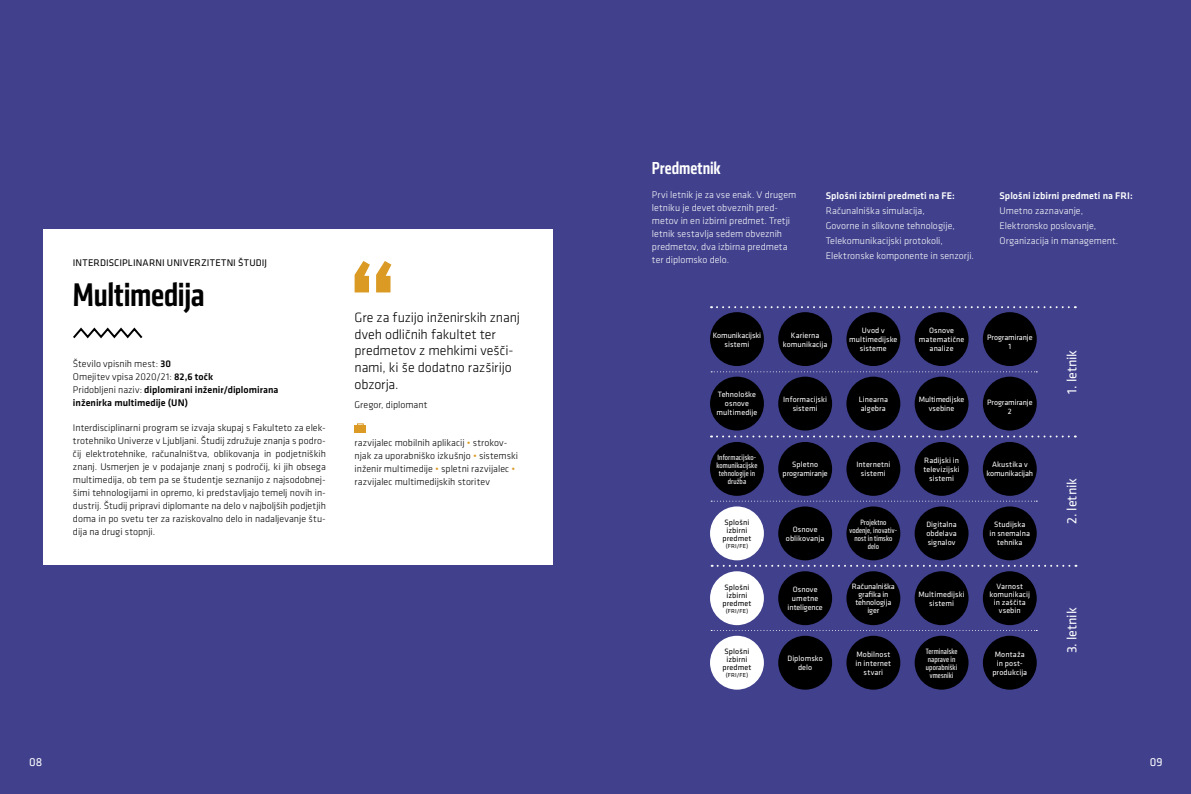
<style>
.page{position:relative;width:1191px;height:794px;background:#40408d}
.page>*{position:absolute;margin:0;border:0;box-sizing:border-box;transform-origin:0 0}
.t1{font:500 condensed 34px "Klavika";letter-spacing:-.01em;color:#000}
.t2{font:500 condensed 18px "Klavika";color:#fff}
.t3{font:300 14px/16.8px "Klavika";letter-spacing:-.01em;color:#000}
.t4{font:14px "Klavika";letter-spacing:-.01em;color:#fff}
.t5{font:12px "Klavika";color:#fff}
.t6{font:300 10px/13px "Klavika";color:#000;text-align:justify}
.t7{font:300 10px/13px "Klavika";color:#fff}
.t8{font:500 10px/13px "Klavika";color:#000}
.t9{font:500 10px "Klavika";letter-spacing:.005em;color:#fff}
.t10{font:10px "Klavika";letter-spacing:.015em;color:#000}
.t11{font:8px/9px "Klavika";letter-spacing:.005em;color:#fff;text-align:center}
.t12{font:condensed 8px/8px "Klavika";letter-spacing:.015em;color:#fff;text-align:center}
.t13{font:8px/8px "Klavika";letter-spacing:-.015em;color:#fff;text-align:center}
.t14{font:8px/8px "Klavika";letter-spacing:.01em;color:#000;text-align:center}
.t15{font:6px "Klavika";letter-spacing:.04em;color:#000}
.s1{font-weight:300}
.s2{color:#da9a23}
</style>
<div class="page">
<svg style="left:711px;top:500px;width:326px;height:1px"></svg>
<svg style="left:711px;top:630px;width:326px;height:1px"></svg>
<svg style="left:711px;top:371px;width:326px;height:1px"></svg>
<div style="left:710px;top:442px;width:54px;height:54px;background:#000;border-radius:50%"></div>
<div style="left:710px;top:506px;width:54px;height:54px;background:#fff;border-radius:50%"></div>
<div style="left:710px;top:571px;width:54px;height:54px;background:#fff;border-radius:50%"></div>
<div style="left:710px;top:635px;width:54px;height:54px;background:#fff;border-radius:50%"></div>
<div style="left:846px;top:442px;width:54px;height:54px;background:#000;border-radius:50%"></div>
<div style="left:778px;top:442px;width:54px;height:54px;background:#000;border-radius:50%"></div>
<div style="left:778px;top:506px;width:54px;height:54px;background:#000;border-radius:50%"></div>
<div style="left:914px;top:442px;width:54px;height:54px;background:#000;border-radius:50%"></div>
<div style="left:914px;top:506px;width:54px;height:54px;background:#000;border-radius:50%"></div>
<div style="left:982px;top:442px;width:54px;height:54px;background:#000;border-radius:50%"></div>
<div style="left:982px;top:506px;width:54px;height:54px;background:#000;border-radius:50%"></div>
<div style="left:846px;top:571px;width:54px;height:54px;background:#000;border-radius:50%"></div>
<div style="left:778px;top:571px;width:54px;height:54px;background:#000;border-radius:50%"></div>
<div style="left:914px;top:571px;width:54px;height:54px;background:#000;border-radius:50%"></div>
<div style="left:914px;top:635px;width:54px;height:54px;background:#000;border-radius:50%"></div>
<div style="left:982px;top:571px;width:54px;height:54px;background:#000;border-radius:50%"></div>
<div style="left:982px;top:635px;width:54px;height:54px;background:#000;border-radius:50%"></div>
<div style="left:846px;top:506px;width:54px;height:54px;background:#000;border-radius:50%"></div>
<div style="left:846px;top:635px;width:54px;height:54px;background:#000;border-radius:50%"></div>
<div style="left:778px;top:635px;width:54px;height:54px;background:#000;border-radius:50%"></div>
<div style="left:710px;top:312px;width:54px;height:54px;background:#000;border-radius:50%"></div>
<div style="left:846px;top:312px;width:54px;height:54px;background:#000;border-radius:50%"></div>
<div style="left:778px;top:312px;width:54px;height:54px;background:#000;border-radius:50%"></div>
<div style="left:914px;top:312px;width:54px;height:54px;background:#000;border-radius:50%"></div>
<div style="left:982px;top:312px;width:54px;height:54px;background:#000;border-radius:50%"></div>
<div style="left:710px;top:376px;width:54px;height:54px;background:#000;border-radius:50%"></div>
<div style="left:846px;top:376px;width:54px;height:54px;background:#000;border-radius:50%"></div>
<div style="left:778px;top:376px;width:54px;height:54px;background:#000;border-radius:50%"></div>
<div style="left:914px;top:376px;width:54px;height:54px;background:#000;border-radius:50%"></div>
<div style="left:982px;top:376px;width:54px;height:54px;background:#000;border-radius:50%"></div>
<svg style="left:711px;top:435px;width:364px;height:2px"></svg>
<svg style="left:711px;top:306px;width:364px;height:2px"></svg>
<svg style="left:711px;top:565px;width:365px;height:2px"></svg>
<div style="left:43px;top:229px;width:509px;height:336px;background:#fff"></div>
<svg style="left:354px;top:261px;width:37px;height:31px"></svg>
<svg style="left:73px;top:327px;width:70px;height:12px"></svg>
<div style="left:355px;top:426px;width:11px;height:7px;background:#da9a23"></div>
<svg style="left:357px;top:423px;width:7px;height:3px"></svg>
<p class="t10" style="left:73px;top:257px;width:195px">INTERDISCIPLINARNI UNIVERZITETNI ŠTUDIJ</p>
<h1 class="t1" style="left:73px;top:273px;width:133px">Multimedija</h1>
<p class="t8" style="left:73px;top:358px;width:207px"><span class="s1">Število vpisnih mest:</span> 30<br><span class="s1">Omejitev vpisa 2020/21:</span> 82,6 točk<br><span class="s1">Pridobljeni naziv:</span> diplomirani inženir/diplomirana inženirka multimedije (UN)</p>
<p class="t6" style="left:73px;top:421px;width:254px">Interdisciplinarni program se izvaja skupaj s Fakulteto za elek&shy;trotehniko Univerze v Ljubljani. Študij združuje znanja s podro&shy;čij elektrotehnike, računalništva, oblikovanja in podjetniških znanj. Usmerjen je v podajanje znanj s področij, ki jih obsega multimedija, ob tem pa se študentje seznanijo z najsodobnej&shy;šimi tehnologijami in opremo, ki predstavljajo temelj novih in&shy;dustrij. Študij pripravi diplomante na delo v najboljših podjetjih doma in po svetu ter za raziskovalno delo in nadaljevanje štu&shy;dija na drugi stopnji.</p>
<h3 class="t3" style="left:354px;top:309px;width:167px">Gre za fuzijo inženirskih znanj dveh odličnih fakultet ter predmetov z mehkimi vešči&shy;nami, ki še dodatno razširijo obzorja.</h3>
<p class="t6" style="left:354px;top:398px;width:74px">Gregor, diplomant</p>
<p class="t6" style="left:354px;top:436px;width:165px;text-align:left">razvijalec mobilnih aplikacij <span class="s2">•</span> strokov&shy;njak za uporabniško izkušnjo <span class="s2">•</span> sistemski inženir multimedije <span class="s2">•</span> spletni razvijalec <span class="s2">• </span>razvijalec multimedijskih storitev</p>
<h2 class="t2" style="left:652px;top:157px;width:70px">Predmetnik</h2>
<p class="t7" style="left:652px;top:189px;width:146px">Prvi letnik je za vse enak. V drugem letniku je devet obveznih pred&shy;metov in en izbirni predmet. Tretji letnik sestavlja sedem obveznih predmetov, dva izbirna predmeta ter diplomsko delo.</p>
<p class="t9" style="left:825px;top:190px;width:131px">Splošni izbirni predmeti na FE:</p>
<p class="t7" style="left:825px;top:203px;width:150px;line-height:15px">Računalniška simulacija,<br>Govorne in slikovne tehnologije, Telekomunikacijski protokoli, Elektronske komponente in senzorji.</p>
<p class="t9" style="left:999px;top:190px;width:135px">Splošni izbirni predmeti na FRI:</p>
<p class="t7" style="left:999px;top:203px;width:120px;line-height:15px">Umetno zaznavanje,<br>Elektronsko poslovanje,<br>Organizacija in management.</p>
<p class="t13" style="left:712px;top:330px;width:50px;line-height:9px">Komunikacijski sistemi</p>
<p class="t11" style="left:849px;top:326px;width:50px">Uvod v multimedijske sisteme</p>
<p class="t11" style="left:783px;top:330px;width:46px">Karierna komunikacija</p>
<p class="t11" style="left:919px;top:326px;width:47px">Osnove matematične analize</p>
<p class="t11" style="left:987px;top:333px;width:47px">Programiranje<br>1</p>
<p class="t11" style="left:716px;top:390px;width:42px">Tehnološke osnove multimedije</p>
<p class="t11" style="left:858px;top:395px;width:31px;text-align:left">Linearna algebra</p>
<p class="t11" style="left:783px;top:395px;width:46px">Informacijski sistemi</p>
<p class="t11" style="left:918px;top:395px;width:47px">Multimedijske vsebine</p>
<p class="t11" style="left:987px;top:398px;width:47px">Programiranje<br>2</p>
<p class="t12" style="left:716px;top:453px;width:42px">Informacijsko&shy;komunikacijske tehnologije in družba</p>
<p class="t14" style="left:722px;top:518px;width:30px">Splošni izbirni predmet</p>
<p class="t15" style="left:725px;top:543px;width:24px">(FRI/FE)</p>
<p class="t14" style="left:722px;top:583px;width:30px">Splošni izbirni predmet</p>
<p class="t15" style="left:725px;top:607px;width:24px">(FRI/FE)</p>
<p class="t14" style="left:722px;top:647px;width:30px">Splošni izbirni predmet</p>
<p class="t15" style="left:725px;top:672px;width:24px">(FRI/FE)</p>
<p class="t11" style="left:782px;top:460px;width:47px">Spletno programiranje</p>
<p class="t11" style="left:856px;top:460px;width:36px">Internetni sistemi</p>
<p class="t11" style="left:923px;top:456px;width:38px">Radijski in televizijski sistemi</p>
<p class="t13" style="left:986px;top:460px;width:48px;line-height:9px">Akustika v komunikacijah</p>
<p class="t11" style="left:786px;top:525px;width:40px">Osnove oblikovanja</p>
<p class="t12" style="left:849px;top:518px;width:49px">Projektno vodenje, inovativ&shy;nost in timsko delo</p>
<p class="t11" style="left:926px;top:520px;width:32px;text-align:justify">Digitalna obdelava signalov</p>
<p class="t11" style="left:989px;top:520px;width:42px">Studijska<br>in snemalna tehnika</p>
<p class="t13" style="left:852px;top:582px;width:45px">Računalniška grafika in tehnologija iger</p>
<p class="t11" style="left:787px;top:585px;width:37px">Osnove umetne inteligence</p>
<p class="t11" style="left:918px;top:589px;width:48px">Multimedijski sistemi</p>
<p class="t12" style="left:925px;top:647px;width:33px">Terminalske naprave in uporabniški vmesniki</p>
<p class="t11" style="left:855px;top:649px;width:37px">Mobilnost in internet stvari</p>
<p class="t11" style="left:787px;top:654px;width:37px">Diplomsko delo</p>
<p class="t11" style="left:989px;top:582px;width:42px;line-height:8px">Varnost komunikacij in zaščita vsebin</p>
<p class="t11" style="left:992px;top:649px;width:36px">Montaža in post&shy;produkcija</p>
<h3 class="t4" style="left:1064px;top:394px;width:45px;rotate:-90deg">1. letnik</h3>
<h3 class="t4" style="left:1064px;top:524px;width:47px;rotate:-90deg">2. letnik</h3>
<h3 class="t4" style="left:1064px;top:653px;width:47px;rotate:-90deg">3. letnik</h3>
<p class="t5" style="left:29px;top:755px;width:15px">08</p>
<p class="t5" style="left:1149px;top:755px;width:14px">09</p>
</div>
